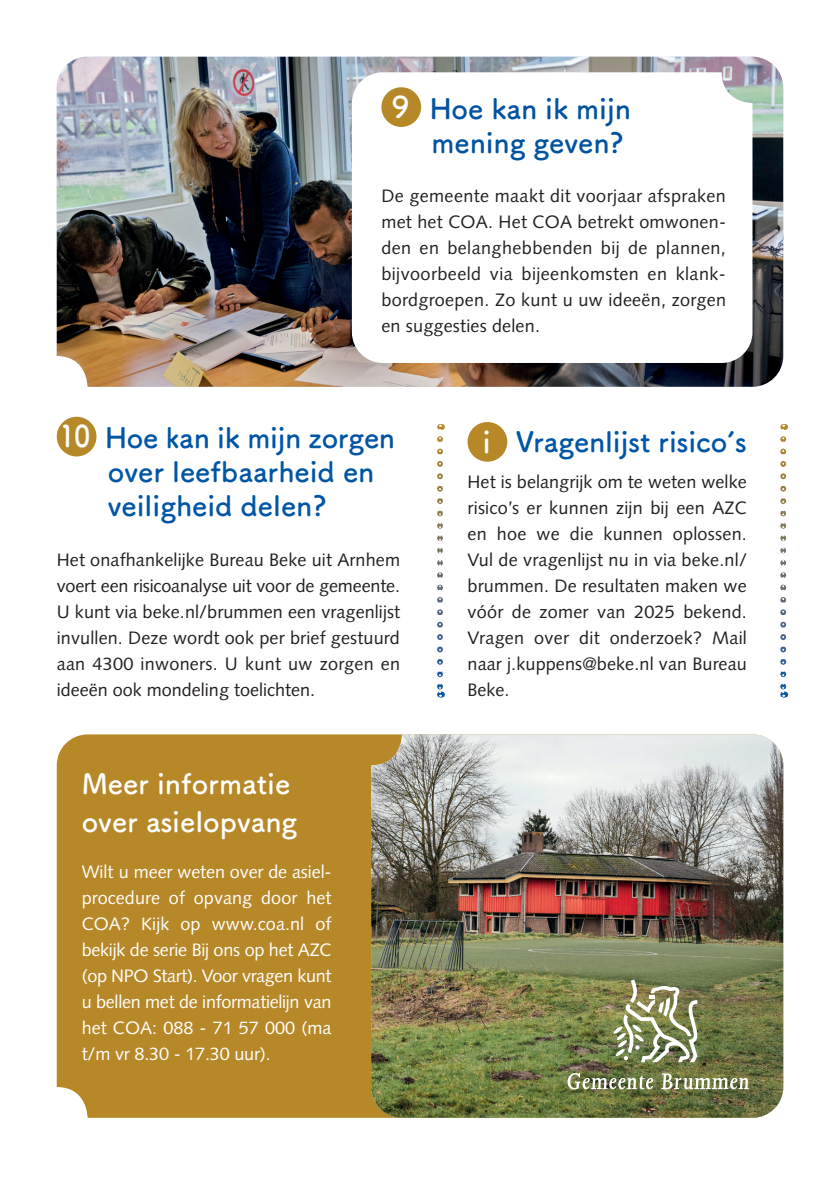
<style>
.page{position:relative;width:840px;height:1191px;background:#fff}
.page>*{position:absolute;margin:0;border:0;box-sizing:border-box;transform-origin:0 0}
.t1{font:700 28px/34px "Tsuku A Rd Gothic";color:#0155a5}
.t2{font:700 28px/38px "Tsuku A Rd Gothic";color:#fff}
.t3{font:700 28px/34px "Tsuku A Rd Gothic";color:#0153a0;text-align:right}
.t4{font:18px/26px "Syntax";letter-spacing:.01em;color:#231f20;text-align:justify}
.t5{font:18px/26px "Syntax";letter-spacing:-.015em;color:#fff;text-align:justify}
.s1{font-size:30px;color:#fff}
</style>
<div class="page">
<div style="left:57px;top:734px;width:725px;height:383px;background:#b78827;border-radius:31px"></div>
<img style="left:371px;top:734px;width:411px;height:383px">
<div style="left:57px;top:417px;width:39px;height:39px;background:#b78827;border-radius:50%"></div>
<img style="left:57px;top:57px;width:725px;height:330px">
<svg style="left:437px;top:424px;width:6px;height:273px"></svg>
<svg style="left:780px;top:424px;width:5px;height:273px"></svg>
<div style="left:467px;top:422px;width:40px;height:40px;background:#b78827;border-radius:50%"></div>
<div style="left:351px;top:72px;width:401px;height:291px;background:#fff;border-radius:31px"></div>
<div style="left:381px;top:87px;width:40px;height:40px;background:#b78827;border-radius:50%"></div>
<svg style="left:567px;top:1073px;width:85px;height:16px"></svg>
<svg style="left:661px;top:1073px;width:87px;height:16px"></svg>
<img style="left:612px;top:979px;width:85px;height:83px">
<h1 class="t3" style="left:391px;top:90px;width:241px"><span class="s1">9</span> Hoe kan ik mijn mening geven?</h1>
<p class="t4" style="left:381px;top:183px;width:346px">De gemeente maakt dit voorjaar afspraken met het COA. Het COA betrekt omwonen&shy;den en belanghebbenden bij de plannen, bijvoorbeeld via bijeenkomsten en klank&shy;bordgroepen. Zo kunt u uw ideeën, zorgen en suggesties delen.</p>
<h1 class="t1" style="left:108px;top:419px;width:288px;text-indent:-49px"><span class="s1">10</span> Hoe kan ik mijn zorgen over leefbaarheid en veiligheid delen?</h1>
<p class="t4" style="left:57px;top:547px;width:345px">Het onafhankelijke Bureau Beke uit Arnhem voert een risicoanalyse uit voor de gemeente.<br>U kunt via beke.nl/brummen een vragenlijst invullen. Deze wordt ook per brief gestuurd aan 4300 inwoners. U kunt uw zorgen en ideeën ook mondeling toelichten.</p>
<h1 class="t2" style="left:82px;top:763px;width:217px">Meer informatie over asielopvang</h1>
<p class="t5" style="left:82px;top:859px;width:251px">Wilt u meer weten over de asiel&shy;procedure of opvang door het COA? Kijk op www.coa.nl of bekijk de serie Bij ons op het AZC (op NPO Start). Voor vragen kunt u bellen met de informatielijn van het COA: 088 - 71 57 000 (ma t/m vr 8.30 - 17.30 uur).</p>
<h1 class="t1" style="left:482px;top:422px;width:266px"><span class="s1">i</span> Vragenlijst risico’s</h1>
<p class="t4" style="left:467px;top:469px;width:281px">Het is belangrijk om te weten welke risico’s er kunnen zijn bij een AZC en hoe we die kunnen oplossen.<br>Vul de vragenlijst nu in via beke.nl/ brummen. De resultaten maken we vóór de zomer van 2025 bekend.<br>Vragen over dit onderzoek? Mail naar j.kuppens@beke.nl van Bureau Beke.</p>
</div>
